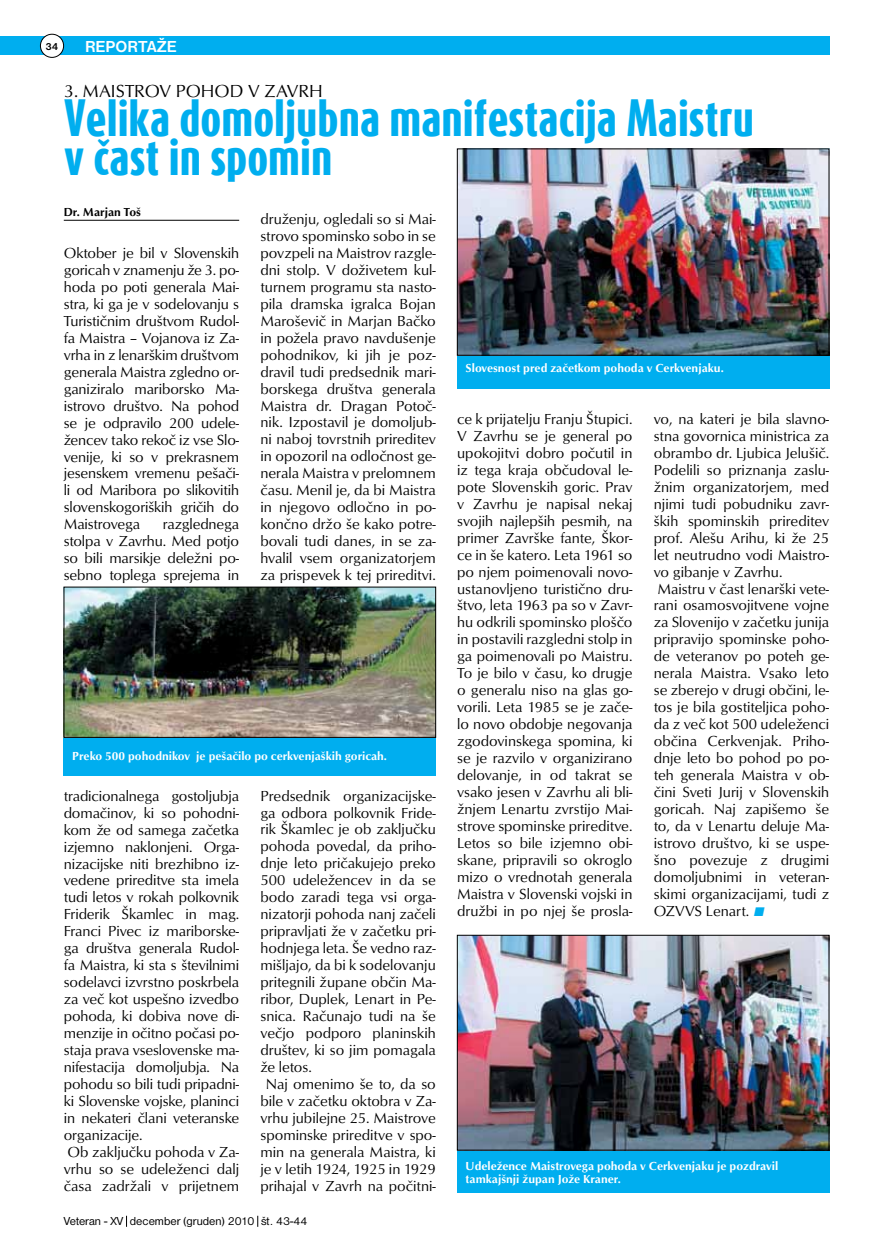
<style>
.page{position:relative;width:893px;height:1255px;background:#fff}
.page>*{position:absolute;margin:0;border:0;box-sizing:border-box;transform-origin:0 0}
.t1{font:800 43.5px/39px "Dax Compact";color:#00aeef}
.t2{font:18px "Optus TEE";color:#000}
.t3{font:700 16.5px "Nimbus San DEE";color:#fff}
.t4{font:15px/17px "Optus TEE";color:#000;text-align:justify}
.t5{font:500 12px/13.5px "Optus TEE";color:#fff}
.t6{font:12px "Nimbus San DEE";color:#000}
.t7{font:500 12px "Optus TEE";color:#000}
.t8{font:700 10.5px "Nimbus San DEE";color:#000}
</style>
<div class="page">
<div style="left:0;top:36px;width:829px;height:19px;background:#00aeef"></div>
<div style="left:40px;top:34px;width:24px;height:23px;background:#fff;border-radius:50%"></div>
<div style="left:40px;top:34px;width:24px;height:24px;border:1px solid #000;border-radius:50%"></div>
<div style="left:64px;top:733px;width:372px;height:43px;background:#00aeef"></div>
<div style="left:457px;top:1150px;width:372px;height:43px;background:#00aeef"></div>
<img style="left:66px;top:589px;width:368px;height:146px">
<div style="left:64px;top:587px;width:372px;height:150px;border:1px solid #000"></div>
<img style="left:459px;top:937px;width:368px;height:211px">
<div style="left:457px;top:935px;width:372px;height:215px;border:1px solid #000"></div>
<div style="left:457px;top:346px;width:372px;height:42px;background:#00aeef"></div>
<img style="left:459px;top:151px;width:368px;height:202px">
<div style="left:457px;top:149px;width:372px;height:206px;border:1px solid #000"></div>
<hr style="left:64px;top:220px;width:175px;height:1px;background:#000">
<p class="t8" style="left:45px;top:40px;width:14px">34</p>
<p class="t3" style="left:85px;top:37px;width:93px">REPORTAŽE</p>
<p class="t2" style="left:64px;top:80px;width:260px">3. MAISTROV POHOD V ZAVRH</p>
<h1 class="t1" style="left:64px;top:98px;width:691px">Velika domoljubna manifestacija Maistru v čast in spomin</h1>
<p class="t7" style="left:64px;top:204px;width:79px">Dr. Marjan Toš</p>
<p class="t4" style="left:260px;top:210px;width:177px">druženju, ogledali so si Mai&shy;strovo spominsko sobo in se povzpeli na Maistrov razgle&shy;dni stolp. V doživetem kul&shy;turnem programu sta nasto&shy;pila dramska igralca Bojan Maroševič in Marjan Bačko in požela pravo navdušenje pohodnikov, ki jih je poz&shy;dravil tudi predsednik mari&shy;borskega društva generala Maistra dr. Dragan Potoč&shy;nik. Izpostavil je domoljub&shy;ni naboj tovrstnih prireditev in opozoril na odločnost ge&shy;nerala Maistra v prelomnem času. Menil je, da bi Maistra in njegovo odločno in po&shy;končno držo še kako potre&shy;bovali tudi danes, in se za&shy;hvalil vsem organizatorjem za prispevek k tej prireditvi.</p>
<p class="t4" style="left:64px;top:244px;width:177px">Oktober je bil v Slovenskih goricah v znamenju že 3. po&shy;hoda po poti generala Mai&shy;stra, ki ga je v sodelovanju s Turističnim društvom Rudol&shy;fa Maistra – Vojanova iz Za&shy;vrha in z lenarškim društvom generala Maistra zgledno or&shy;ganiziralo mariborsko Ma&shy;istrovo društvo. Na pohod se je odpravilo 200 udele&shy;žencev tako rekoč iz vse Slo&shy;venije, ki so v prekrasnem jesenskem vremenu pešači&shy;li od Maribora po slikovitih slovenskogoriških gričih do Maistrovega</p>
<p class="t5" style="left:466px;top:361px;width:260px">Slovesnost pred začetkom pohoda v Cerkvenjaku.</p>
<p class="t4" style="left:457px;top:410px;width:177px">ce k prijatelju Franju Štupici.<br>V Zavrhu se je general po upokojitvi dobro počutil in iz tega kraja občudoval le&shy;pote Slovenskih goric. Prav v Zavrhu je napisal nekaj svojih najlepših pesmih, na primer Završke fante, Škor&shy;ce in še katero. Leta 1961 so po njem poimenovali novo&shy;ustanovljeno turistično dru&shy;štvo, leta 1963 pa so v Zavr&shy;hu odkrili spominsko ploščo in postavili razgledni stolp in ga poimenovali po Maistru.<br>To je bilo v času, ko drugje o generalu niso na glas go&shy;vorili. Leta 1985 se je zače&shy;lo novo obdobje negovanja zgodovinskega spomina, ki se je razvilo v organizirano delovanje, in od takrat se vsako jesen v Zavrhu ali bli&shy;žnjem Lenartu zvrstijo Mai&shy;strove spominske prireditve.<br>Letos so bile izjemno obi&shy;skane, pripravili so okroglo mizo o vrednotah generala Maistra v Slovenski vojski in družbi in po njej še prosla-</p>
<p class="t4" style="left:654px;top:410px;width:177px;text-align:left">vo, na kateri je bila slavno&shy;stna govornica ministrica za obrambo dr. Ljubica Jelušič.<br>Podelili so priznanja zaslu&shy;žnim organizatorjem, med njimi tudi pobudniku zavr&shy;ških spominskih prireditev prof. Alešu Arihu, ki že 25 let neutrudno vodi Maistro&shy;vo gibanje v Zavrhu.<br>Maistru v čast lenarški vete&shy;rani osamosvojitvene vojne za Slovenijo v začetku junija pripravijo spominske poho&shy;de veteranov po poteh ge&shy;nerala Maistra. Vsako leto se zberejo v drugi občini, le&shy;tos je bila gostiteljica poho&shy;da z več kot 500 udeleženci občina Cerkvenjak. Priho&shy;dnje leto bo pohod po po&shy;teh generala Maistra v ob&shy;čini Sveti Jurij v Slovenskih goricah. Naj zapišemo še to, da v Lenartu deluje Ma&shy;istrovo društvo, ki se uspe&shy;šno povezuje z drugimi domoljubnimi in veteran&shy;skimi organizacijami, tudi z<br>OZVVS Lenart.</p>
<p class="t4" style="left:64px;top:515px;width:177px;text-indent:99px">razglednega stolpa v Zavrhu. Med potjo so bili marsikje deležni po&shy;sebno toplega sprejema in</p>
<p class="t5" style="left:72px;top:748px;width:316px">Preko 500 pohodnikov je pešačilo po cerkvenjaških goricah.</p>
<p class="t4" style="left:260px;top:787px;width:177px">Predsednik organizacijske-</p>
<p class="t4" style="left:260px;top:803px;width:177px">ga odbora polkovnik Fride-</p>
<p class="t4" style="left:260px;top:820px;width:177px">rik Škamlec je ob zaključku</p>
<p class="t4" style="left:260px;top:837px;width:177px">pohoda povedal, da priho-</p>
<p class="t4" style="left:260px;top:854px;width:177px">dnje leto pričakujejo preko</p>
<p class="t4" style="left:260px;top:871px;width:177px">500 udeležencev in da se</p>
<p class="t4" style="left:260px;top:888px;width:177px">bodo zaradi tega vsi orga-</p>
<p class="t4" style="left:260px;top:905px;width:177px">nizatorji pohoda nanj začeli</p>
<p class="t4" style="left:260px;top:922px;width:177px">pripravljati že v začetku pri-</p>
<p class="t4" style="left:260px;top:939px;width:177px">hodnjega leta. Še vedno raz-</p>
<p class="t4" style="left:260px;top:956px;width:177px">mišljajo, da bi k sodelovanju</p>
<p class="t4" style="left:260px;top:973px;width:177px">pritegnili župane občin Ma-</p>
<p class="t4" style="left:260px;top:990px;width:177px">ribor, Duplek, Lenart in Pe-</p>
<p class="t4" style="left:260px;top:1007px;width:177px">snica. Računajo tudi na še</p>
<p class="t4" style="left:260px;top:1024px;width:177px">večjo podporo planinskih</p>
<p class="t4" style="left:260px;top:1041px;width:177px">društev, ki so jim pomagala</p>
<p class="t4" style="left:260px;top:1058px;width:53px">že letos.</p>
<p class="t4" style="left:266px;top:1075px;width:172px">Naj omenimo še to, da so</p>
<p class="t4" style="left:260px;top:1092px;width:177px">bile v začetku oktobra v Za-</p>
<p class="t4" style="left:260px;top:1109px;width:177px">vrhu jubilejne 25. Maistrove</p>
<p class="t4" style="left:260px;top:1126px;width:177px">spominske prireditve v spo-</p>
<p class="t4" style="left:260px;top:1142px;width:177px">min na generala Maistra, ki</p>
<p class="t4" style="left:260px;top:1159px;width:177px">je v letih 1924, 1925 in 1929</p>
<p class="t4" style="left:260px;top:1176px;width:177px">prihajal v Zavrh na počitni-</p>
<p class="t4" style="left:64px;top:787px;width:177px;text-align:left">tradicionalnega gostoljubja domačinov, ki so pohodni&shy;kom že od samega začetka izjemno naklonjeni. Orga&shy;nizacijske niti brezhibno iz&shy;vedene prireditve sta imela tudi letos v rokah polkovnik<br>Friderik Škamlec in mag.<br>Franci Pivec iz mariborske&shy;ga društva generala Rudol&shy;fa Maistra, ki sta s številnimi sodelavci izvrstno poskrbela za več kot uspešno izvedbo pohoda, ki dobiva nove di&shy;menzije in očitno počasi po&shy;staja prava vseslovenske ma&shy;nifestacija domoljubja. Na pohodu so bili tudi pripadni&shy;ki Slovenske vojske, planinci in nekateri člani veteranske organizacije.<br>Ob zaključku pohoda v Za&shy;vrhu so se udeleženci dalj časa zadržali v prijetnem</p>
<p class="t5" style="left:466px;top:1158px;width:314px">Udeležence Maistrovega pohoda v Cerkvenjaku je pozdravil tamkajšnji župan Jože Kraner.</p>
<p class="t6" style="left:64px;top:1213px;width:245px">Veteran - XV december (gruden) 2010 št. 43-44</p>
</div>
